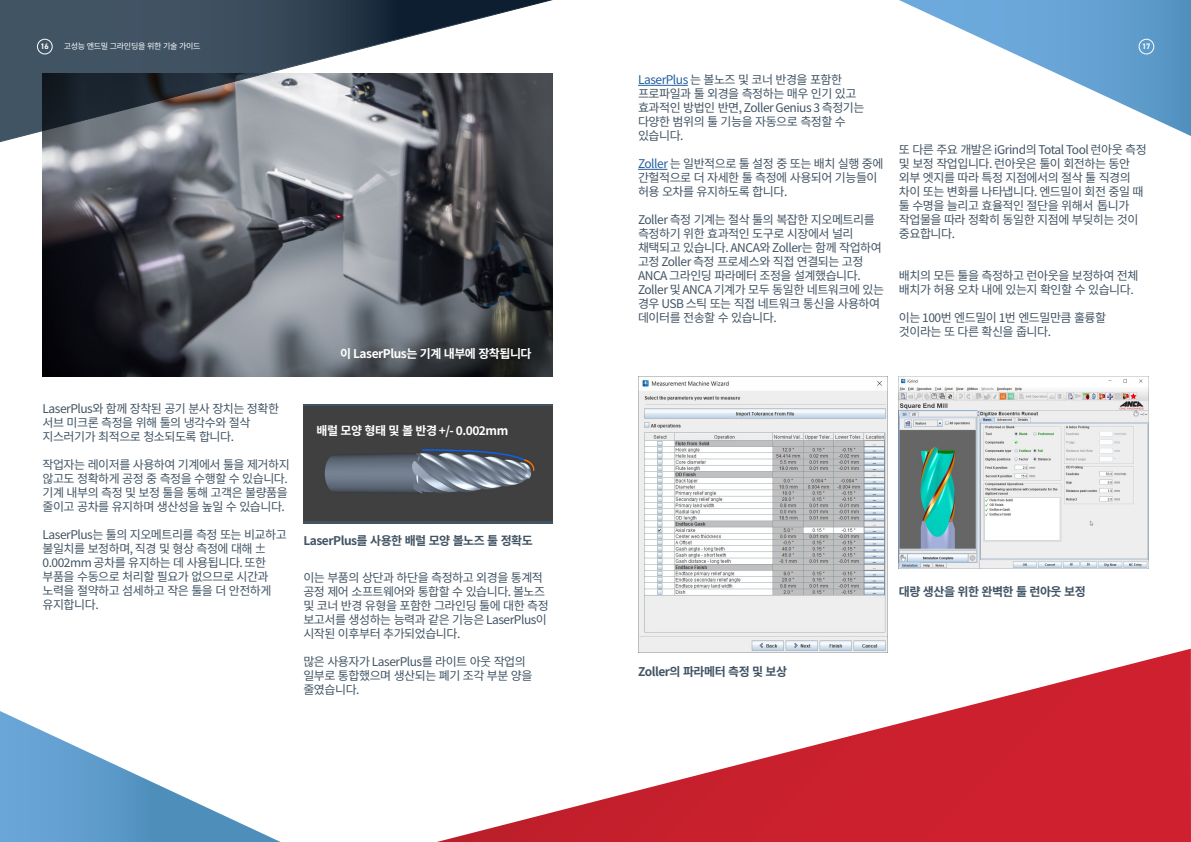
<style>
.page{position:relative;width:1191px;height:842px;background:#fff}
.page>*{position:absolute;margin:0;border:0;box-sizing:border-box;transform-origin:0 0}
.t1{font:12px/14px "Source Han Sans KR";letter-spacing:-.04em;color:#415464}
.t2{font:700 12px "Source Han Sans KR";letter-spacing:-.04em;color:#415464}
.t3{font:700 12px "Source Han Sans KR";letter-spacing:-.04em;color:#fff}
.t4{font:8px "Source Han Sans KR";letter-spacing:-.04em;color:#fff}
.t5{font:700 8px "DIN2014";color:#fff}
.s1{color:#215e9e}
</style>
<div class="page">
<div style="left:303px;top:404px;width:250px;height:119px;background:linear-gradient(to right,#404040,#404040)"></div>
<img style="left:303px;top:407px;width:250px;height:113px">
<svg style="left:899px;top:0;width:292px;height:136px"></svg>
<img style="left:43px;top:143px;width:510px;height:234px">
<svg style="left:0;top:0;width:553px;height:143px;background:#6a737d"></svg>
<hr style="left:638px;top:85px;width:50px;height:1px;background:#215e9e">
<svg style="left:638px;top:169px;width:29px;height:1px"></svg>
<div style="left:1138px;top:39px;width:16px;height:15px;border:1px solid #fff;border-radius:50%"></div>
<div style="left:37px;top:39px;width:15px;height:15px;border:1px solid #fff;border-radius:50%"></div>
<img style="left:638px;top:377px;width:249px;height:272px">
<img style="left:899px;top:378px;width:249px;height:191px">
<svg style="left:437px;top:649px;width:754px;height:193px"></svg>
<svg style="left:0;top:711px;width:281px;height:131px"></svg>
<p class="t5" style="left:41px;top:41px;width:10px">16</p>
<p class="t4" style="left:64px;top:41px;width:138px">고성능 엔드밀 그라인딩을 위한 기술 가이드</p>
<p class="t5" style="left:1142px;top:41px;width:10px">17</p>
<p class="t3" style="left:340px;top:347px;width:193px">이 LaserPlus는 기계 내부에 장착됩니다</p>
<p class="t1" style="left:43px;top:402px;width:238px">LaserPlus와 함께 장착된 공기 분사 장치는 정확한 서브 미크론 측정을 위해 툴의 냉각수와 절삭 지스러기가 최적으로 청소되도록 합니다.</p>
<p class="t1" style="left:43px;top:458px;width:249px">작업자는 레이저를 사용하여 기계에서 툴을 제거하지 않고도 정확하게 공정 중 측정을 수행할 수 있습니다. 기계 내부의 측정 및 보정 툴을 통해 고객은 불량품을 줄이고 공차를 유지하며 생산성을 높일 수 있습니다.</p>
<p class="t1" style="left:43px;top:528px;width:246px">LaserPlus는 툴의 지오메트리를 측정 또는 비교하고 불일치를 보정하며, 직경 및 형상 측정에 대해 ±<br>0.002mm 공차를 유지하는 데 사용됩니다. 또한 부품을 수동으로 처리할 필요가 없으므로 시간과 노력을 절약하고 섬세하고 작은 툴을 더 안전하게 유지합니다.</p>
<p class="t3" style="left:316px;top:424px;width:193px">배럴 모양 형태 및 볼 반경 +/- 0.002mm</p>
<p class="t2" style="left:303px;top:534px;width:231px">LaserPlus를 사용한 배럴 모양 볼노즈 툴 정확도</p>
<p class="t1" style="left:303px;top:570px;width:247px">이는 부품의 상단과 하단을 측정하고 외경을 통계적 공정 제어 소프트웨어와 통합할 수 있습니다. 볼노즈 및 코너 반경 유형을 포함한 그라인딩 툴에 대한 측정 보고서를 생성하는 능력과 같은 기능은 LaserPlus이 시작된 이후부터 추가되었습니다.</p>
<p class="t1" style="left:303px;top:654px;width:230px">많은 사용자가 LaserPlus를 라이트 아웃 작업의 일부로 통합했으며 생산되는 폐기 조각 부분 양을 줄였습니다.</p>
<p class="t1" style="left:638px;top:72px;width:228px"><span class="s1">LaserPlus</span> 는 볼노즈 및 코너 반경을 포함한 프로파일과 툴 외경을 측정하는 매우 인기 있고 효과적인 방법인 반면, Zoller Genius 3 측정기는 다양한 범위의 툴 기능을 자동으로 측정할 수 있습니다.</p>
<p class="t1" style="left:638px;top:156px;width:247px"><span class="s1">Zoller</span> 는 일반적으로 툴 설정 중 또는 배치 실행 중에 간헐적으로 더 자세한 툴 측정에 사용되어 기능들이 허용 오차를 유지하도록 합니다.</p>
<p class="t1" style="left:638px;top:212px;width:248px">Zoller 측정 기계는 절삭 툴의 복잡한 지오메트리를 측정하기 위한 효과적인 도구로 시장에서 널리 채택되고 있습니다. ANCA와 Zoller는 함께 작업하여 고정 Zoller 측정 프로세스와 직접 연결되는 고정<br>ANCA 그라인딩 파라메터 조정을 설계했습니다.<br>Zoller 및 ANCA 기계가 모두 동일한 네트워크에 있는 경우 USB 스틱 또는 직접 네트워크 통신을 사용하여 데이터를 전송할 수 있습니다.</p>
<p class="t1" style="left:899px;top:143px;width:249px">또 다른 주요 개발은 iGrind의 Total Tool 런아웃 측정 및 보정 작업입니다. 런아웃은 툴이 회전하는 동안 외부 엣지를 따라 특정 지점에서의 절삭 툴 직경의 차이 또는 변화를 나타냅니다. 엔드밀이 회전 중일 때 툴 수명을 늘리고 효율적인 절단을 위해서 톱니가 작업물을 따라 정확히 동일한 지점에 부딪히는 것이 중요합니다.</p>
<p class="t1" style="left:899px;top:269px;width:241px">배치의 모든 툴을 측정하고 런아웃을 보정하여 전체 배치가 허용 오차 내에 있는지 확인할 수 있습니다.</p>
<p class="t1" style="left:899px;top:311px;width:209px">이는 100번 엔드밀이 1번 엔드밀만큼 훌륭할 것이라는 또 다른 확신을 줍니다.</p>
<p class="t2" style="left:638px;top:665px;width:151px">Zoller의 파라메터 측정 및 보상</p>
<p class="t2" style="left:899px;top:585px;width:188px">대량 생산을 위한 완벽한 툴 런아웃 보정</p>
</div>
